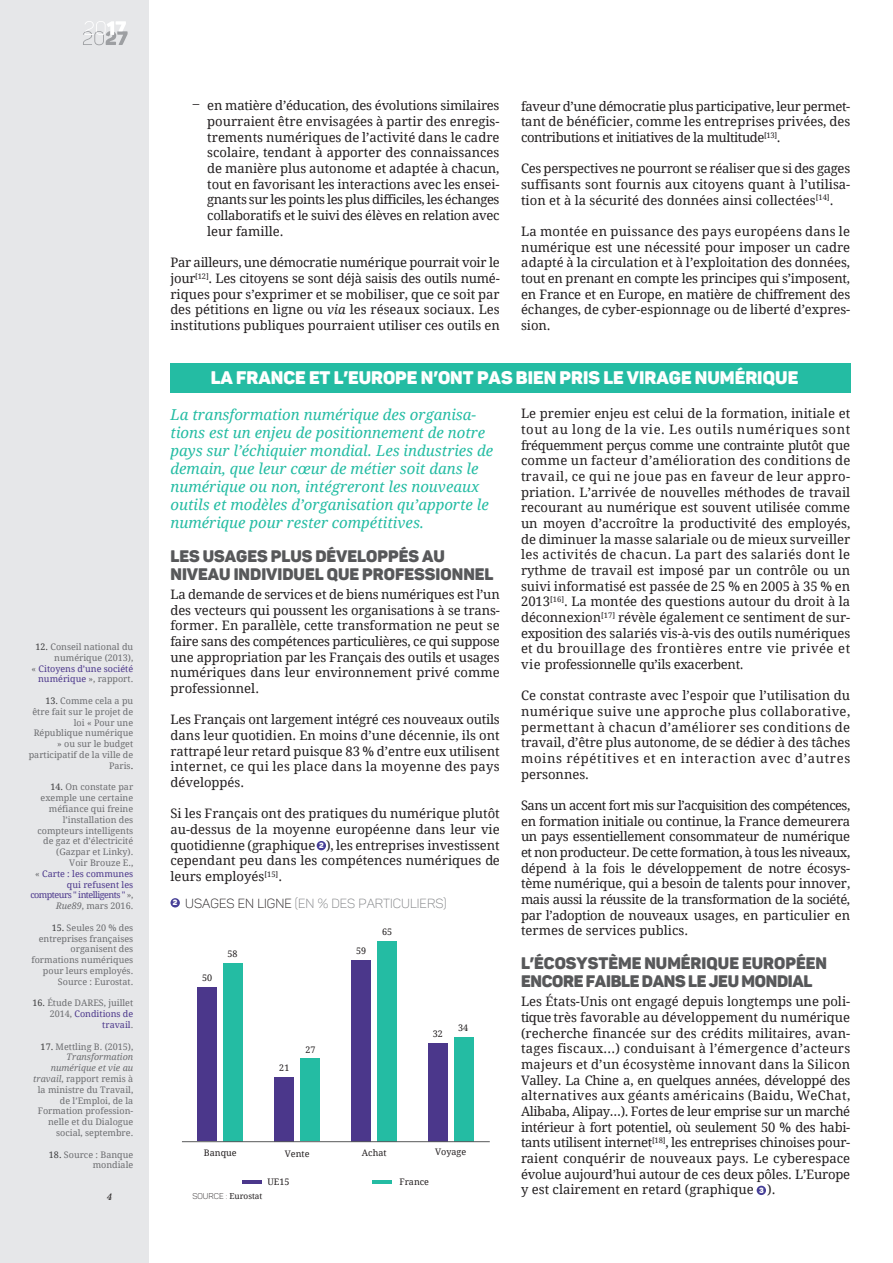
<style>
.page{position:relative;width:893px;height:1263px;background:#fff}
.page>*{position:absolute;margin:0;border:0;box-sizing:border-box;transform-origin:0 0}
.t1{font:18px "Panton Black Caps";color:#fff}
.t2{font:16.5px/18px "Panton Black Caps";color:#57585a}
.t3{font:italic 15px/18px "Droid Serif";color:#24bca3}
.t4{font:13.05px/15.6px "Droid Serif";color:#231f20;text-align:justify}
.t5{font:13.05px "Panton Light Caps";color:#808285}
.t6{font:9px/10.8px "Droid Serif";color:#6c6d70;text-align:right}
.t7{font:9px "Droid Serif";color:#231f20}
.t8{font:8.25px "Droid Serif";color:#231f20}
.t9{font:7.5px "Panton Black Caps";color:#fff}
.s1{color:#3e3e3f}
.s2{color:#4b378b}
.s3{font-style:italic}
.s4{color:#231f20}
.s5{font-family:"Panton Light Caps"}
</style>
<div class="page">
<div style="left:0;top:0;width:149px;height:1263px;background:#e6e7e9"></div>
<svg style="left:83px;top:21px;width:45px;height:24px"></svg>
<div style="left:170px;top:363px;width:681px;height:29px;background:#24bca3"></div>
<div style="left:197px;top:987px;width:20px;height:154px;background:#4b378b"></div>
<div style="left:274px;top:1077px;width:20px;height:64px;background:#4b378b"></div>
<div style="left:351px;top:960px;width:20px;height:181px;background:#4b378b"></div>
<div style="left:223px;top:963px;width:20px;height:178px;background:#24bca3"></div>
<div style="left:300px;top:1058px;width:20px;height:83px;background:#24bca3"></div>
<div style="left:377px;top:941px;width:20px;height:200px;background:#24bca3"></div>
<div style="left:428px;top:1043px;width:20px;height:98px;background:#4b378b"></div>
<div style="left:454px;top:1037px;width:19px;height:104px;background:#24bca3"></div>
<hr style="left:182px;top:1141px;width:308px;height:1px;background:#57585a">
<hr style="left:242px;top:1180px;width:20px;height:4px;background:#4b378b">
<hr style="left:372px;top:1180px;width:20px;height:4px;background:#24bca3">
<div style="left:317px;top:841px;width:9px;height:9px;background:#463f97;border-radius:50%"></div>
<div style="left:170px;top:898px;width:10px;height:9px;background:#463f97;border-radius:50%"></div>
<div style="left:757px;top:1186px;width:9px;height:9px;background:#463f97;border-radius:50%"></div>
<p class="t6" style="left:32px;top:641px;width:103px"><span class="s1">12.</span> Conseil national du numérique (2013),<br>« <span class="s2">Citoyens d’une société numérique</span> », rapport.</p>
<p class="t6" style="left:29px;top:695px;width:106px"><span class="s1">13.</span> Comme cela a pu être fait sur le projet de loi « Pour une<br>République numérique » ou sur le budget participatif de la ville de<br>Paris<span class="s1">.</span></p>
<p class="t6" style="left:30px;top:781px;width:104px"><span class="s1">14.</span> On constate par exemple une certaine méfiance qui freine l’installation des compteurs intelligents de gaz et d’électricité (Gazpar et Linky).<br>Voir Brouze E.,<br>« <span class="s2">Carte : les communes qui refusent les compteurs " intelligents "</span> »,<br><span class="s3">Rue89</span>, mars 2016.</p>
<p class="t6" style="left:31px;top:922px;width:103px"><span class="s1">15.</span> Seules 20 % des entreprises françaises organisent des formations numériques pour leurs employés.<br>Source : Eurostat.</p>
<p class="t6" style="left:32px;top:997px;width:102px"><span class="s1">16.</span> Étude DARES, juillet<br>2014, <span class="s2">Conditions de travail</span>.</p>
<p class="t6" style="left:33px;top:1041px;width:102px"><span class="s1">17.</span> Mettling B. (2015),<br><span class="s3">Transformation numérique et vie au travail</span>, rapport remis à la ministre du Travail, de l’Emploi, de la<br>Formation profession&shy;nelle et du Dialogue social, septembre.</p>
<p class="t6" style="left:49px;top:1149px;width:86px"><span class="s1">18.</span> Source : Banque mondiale</p>
<p class="t4" style="left:207px;top:97px;width:294px">en matière d’éducation, des évolutions similaires pourraient être envisagées à partir des enregis&shy;trements numériques de l’activité dans le cadre scolaire, tendant à apporter des connaissances de manière plus autonome et adaptée à chacun, tout en favorisant les interactions avec les ensei&shy;gnants sur les points les plus difficiles, les échanges collaboratifs et le suivi des élèves en relation avec leur famille.</p>
<p class="t4" style="left:521px;top:98px;width:331px">faveur d’une démocratie plus participative, leur permet&shy;tant de bénéficier, comme les entreprises privées, des contributions et initiatives de la multitude<sup>[13]</sup>.</p>
<p class="t4" style="left:521px;top:160px;width:331px">Ces perspectives ne pourront se réaliser que si des gages suffisants sont fournis aux citoyens quant à l’utilisa&shy;tion et à la sécurité des données ainsi collectées<sup>[14]</sup>.</p>
<p class="t4" style="left:521px;top:223px;width:331px">La montée en puissance des pays européens dans le numérique est une nécessité pour imposer un cadre adapté à la circulation et à l’exploitation des données, tout en prenant en compte les principes qui s’imposent, en France et en Europe, en matière de chiffrement des échanges, de cyber-espionnage ou de liberté d’expres&shy;sion.</p>
<h1 class="t1" style="left:211px;top:366px;width:589px">LA FRANCE ET L’EUROPE N’ONT PAS BIEN PRIS LE VIRAGE NUMÉRIQUE</h1>
<p class="t4" style="left:193px;top:96px;width:8px">–</p>
<p class="t4" style="left:170px;top:254px;width:331px">Par ailleurs, une démocratie numérique pourrait voir le jour<sup>[12]</sup>. Les citoyens se sont déjà saisis des outils numé&shy;riques pour s’exprimer et se mobiliser, que ce soit par des pétitions en ligne ou <span class="s3">via</span> les réseaux sociaux. Les institutions publiques pourraient utiliser ces outils en</p>
<p class="t3" style="left:170px;top:405px;width:324px">La transformation numérique des organisa&shy;tions est un enjeu de positionnement de notre pays sur l’échiquier mondial. Les industries de demain, que leur cœur de métier soit dans le numérique ou non, intégreront les nouveaux outils et modèles d’organisation qu’apporte le numérique pour rester compétitives.</p>
<p class="t2" style="left:170px;top:546px;width:325px">LES USAGES PLUS DÉVELOPPÉS AU<br>NIVEAU INDIVIDUEL QUE PROFESSIONNEL</p>
<p class="t4" style="left:170px;top:586px;width:331px">La demande de services et de biens numériques est l’un des vecteurs qui poussent les organisations à se trans&shy;former. En parallèle, cette transformation ne peut se faire sans des compétences particulières, ce qui suppose une appropriation par les Français des outils et usages numériques dans leur environnement privé comme professionnel.</p>
<p class="t4" style="left:170px;top:711px;width:331px">Les Français ont largement intégré ces nouveaux outils dans leur quotidien. En moins d’une décennie, ils ont rattrapé leur retard puisque 83 % d’entre eux utilisent internet, ce qui les place dans la moyenne des pays développés.</p>
<p class="t4" style="left:170px;top:805px;width:331px">Si les Français ont des pratiques du numérique plutôt au-dessus de la moyenne européenne dans leur vie quotidienne (graphique ), les entreprises investissent cependant peu dans les compétences numériques de leurs employés<sup>[15]</sup>.</p>
<p class="t9" style="left:319px;top:841px;width:6px">2</p>
<p class="t9" style="left:173px;top:898px;width:6px">2</p>
<p class="t5" style="left:185px;top:895px;width:263px"><span class="s4">USAGES EN LIGNE</span> (EN % DES PARTICULIERS)</p>
<p class="t7" style="left:202px;top:972px;width:12px">50</p>
<p class="t7" style="left:228px;top:947px;width:12px">58</p>
<p class="t7" style="left:356px;top:945px;width:12px">59</p>
<p class="t7" style="left:382px;top:926px;width:12px">65</p>
<p class="t7" style="left:279px;top:1062px;width:12px">21</p>
<p class="t7" style="left:305px;top:1043px;width:12px">27</p>
<p class="t7" style="left:433px;top:1028px;width:12px">32</p>
<p class="t7" style="left:458px;top:1022px;width:12px">34</p>
<p class="t7" style="left:204px;top:1147px;width:34px">Banque</p>
<p class="t7" style="left:285px;top:1147px;width:26px">Vente</p>
<p class="t7" style="left:362px;top:1146px;width:26px">Achat</p>
<p class="t7" style="left:435px;top:1145px;width:33px">Voyage</p>
<p class="t7" style="left:267px;top:1175px;width:24px">UE15</p>
<p class="t7" style="left:399px;top:1175px;width:31px">France</p>
<p class="t8" style="left:192px;top:1191px;width:72px"><span class="s5">SOURCE :</span> Eurostat</p>
<p class="t4" style="left:521px;top:406px;width:331px">Le premier enjeu est celui de la formation, initiale et tout au long de la vie. Les outils numériques sont fréquemment perçus comme une contrainte plutôt que comme un facteur d’amélioration des conditions de travail, ce qui ne joue pas en faveur de leur appro&shy;priation. L’arrivée de nouvelles méthodes de travail recourant au numérique est souvent utilisée comme un moyen d’accroître la productivité des employés, de diminuer la masse salariale ou de mieux surveiller les activités de chacun. La part des salariés dont le rythme de travail est imposé par un contrôle ou un suivi informatisé est passée de 25 % en 2005 à 35 % en 2013<sup>[16]</sup>. La montée des questions autour du droit à la déconnexion<sup>[17]</sup> révèle également ce sentiment de sur&shy;exposition des salariés vis-à-vis des outils numériques et du brouillage des frontières entre vie privée et vie professionnelle qu’ils exacerbent.</p>
<p class="t4" style="left:521px;top:687px;width:331px">Ce constat contraste avec l’espoir que l’utilisation du numérique suive une approche plus collaborative, permettant à chacun d’améliorer ses conditions de travail, d’être plus autonome, de se dédier à des tâches moins répétitives et en interaction avec d’autres personnes.</p>
<p class="t4" style="left:521px;top:797px;width:331px">Sans un accent fort mis sur l’acquisition des compétences, en formation initiale ou continue, la France demeurera un pays essentiellement consommateur de numérique et non producteur. De cette formation, à tous les niveaux, dépend à la fois le développement de notre écosys&shy;tème numérique, qui a besoin de talents pour innover, mais aussi la réussite de la transformation de la société, par l’adoption de nouveaux usages, en particulier en termes de services publics.</p>
<p class="t2" style="left:521px;top:954px;width:307px">L’ÉCOSYSTÈME NUMÉRIQUE EUROPÉEN<br>ENCORE FAIBLE DANS LE JEU MONDIAL</p>
<p class="t4" style="left:521px;top:993px;width:331px">Les États-Unis ont engagé depuis longtemps une poli&shy;tique très favorable au développement du numérique (recherche financée sur des crédits militaires, avan&shy;tages fiscaux...) conduisant à l’émergence d’acteurs majeurs et d’un écosystème innovant dans la Silicon Valley. La Chine a, en quelques années, développé des alternatives aux géants américains (Baidu, WeChat, Alibaba, Alipay…). Fortes de leur emprise sur un marché intérieur à fort potentiel, où seulement 50 % des habi&shy;tants utilisent internet<sup>[18]</sup>, les entreprises chinoises pour&shy;raient conquérir de nouveaux pays. Le cyberespace évolue aujourd’hui autour de ces deux pôles. L’Europe y est clairement en retard (graphique ).</p>
<p class="t9" style="left:759px;top:1185px;width:6px">3</p>
</div>
